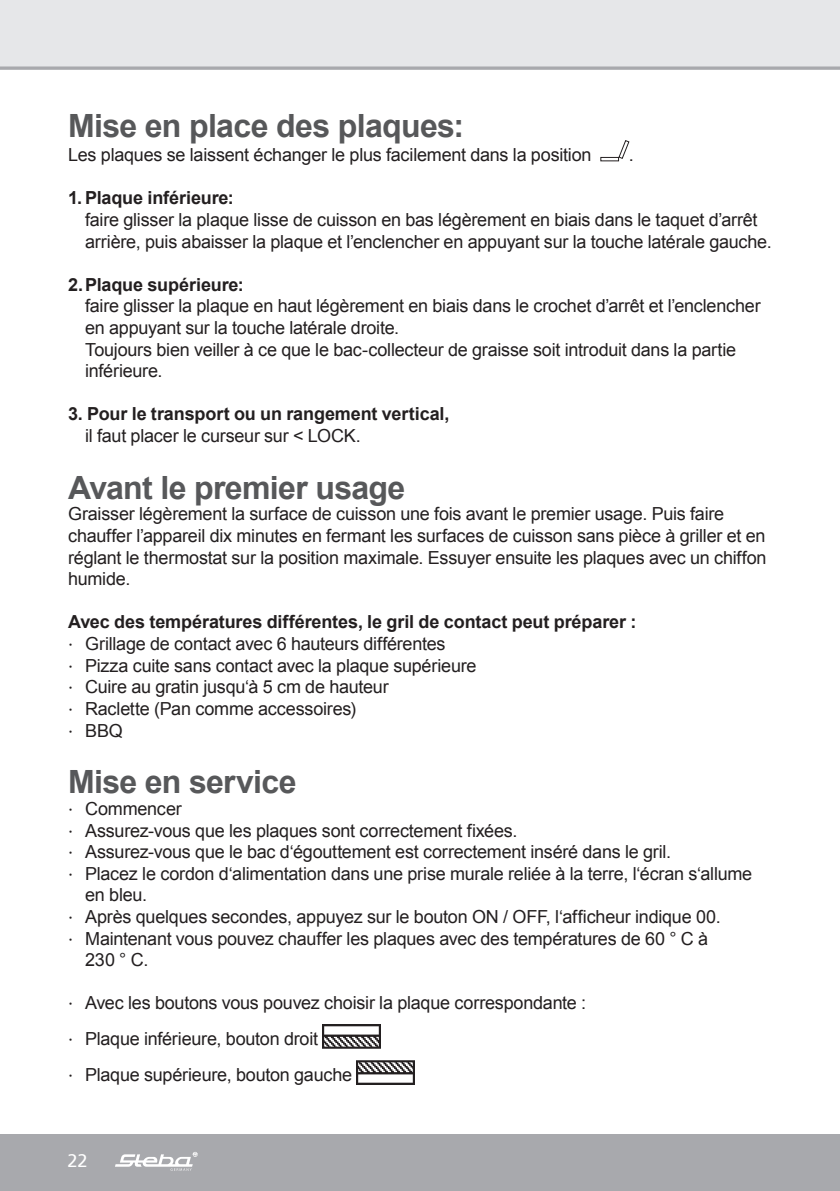
<style>
.page{position:relative;width:840px;height:1191px;background:#fff}
.page>*{position:absolute;margin:0;border:0;box-sizing:border-box;transform-origin:0 0}
.t1{font:700 32px "Arial";letter-spacing:-.02em;color:#57585a}
.t2{font:18px/21.6px "Arial";letter-spacing:-.015em;color:#231f20}
.t3{font:700 18px "Arial";letter-spacing:-.005em;color:#231f20}
.t4{font:18px "Frutiger";color:#fff}
.s1{font-weight:700}
.s2{font-family:"Frutiger"}
</style>
<div class="page">
<div style="left:0;top:0;width:839px;height:68px;background:#e6e7e9"></div>
<hr style="left:839px;top:1134px;width:1px;height:57px;background:#a8a9ad">
<div style="left:0;top:1134px;width:839px;height:57px;background:#a8a9ad"></div>
<svg style="left:115px;top:1152px;width:82px;height:18px"></svg>
<svg style="left:0;top:66px;width:839px;height:4px;background:#b3b4b8"></svg>
<svg style="left:618px;top:140px;width:11px;height:19px"></svg>
<div style="left:600px;top:157px;width:18px;height:4px;border:1px solid #231f20"></div>
<img style="left:322px;top:1025px;width:58px;height:23px">
<img style="left:356px;top:1061px;width:58px;height:23px">
<h1 class="t1" style="left:68px;top:104px;width:397px">Mise en place des plaques:</h1>
<p class="t2" style="left:68px;top:144px;width:524px">Les plaques se laissent échanger le plus facilement dans la position</p>
<p class="t2" style="left:628px;top:144px;width:7px">.</p>
<p class="t3" style="left:68px;top:186px;width:167px">1. Plaque inférieure:</p>
<p class="t2" style="left:85px;top:209px;width:687px">faire glisser la plaque lisse de cuisson en bas légèrement en biais dans le taquet d’arrêt arrière, puis abaisser la plaque et l’enclencher en appuyant sur la touche latérale gauche.</p>
<p class="t3" style="left:68px;top:272px;width:177px">2.Plaque supérieure:</p>
<p class="t2" style="left:85px;top:295px;width:676px">faire glisser la plaque en haut légèrement en biais dans le crochet d’arrêt et l’enclencher en appuyant sur la touche latérale droite.<br>Toujours bien veiller à ce que le bac-collecteur de graisse soit introduit dans la partie inférieure.</p>
<p class="t3" style="left:68px;top:402px;width:382px">3. Pour le transport ou un rangement vertical,</p>
<p class="t2" style="left:85px;top:425px;width:277px">il faut placer le curseur sur &lt; LOCK.</p>
<h1 class="t1" style="left:68px;top:466px;width:338px">Avant le premier usage</h1>
<p class="t2" style="left:68px;top:503px;width:699px">Graisser légèrement la surface de cuisson une fois avant le premier usage. Puis faire chauffer l’appareil dix minutes en fermant les surfaces de cuisson sans pièce à griller et en réglant le thermostat sur la position maximale. Essuyer ensuite les plaques avec un chiffon humide.</p>
<p class="t2" style="left:68px;top:611px;width:569px"><span class="s1">Avec des températures différentes, le gril de contact peut préparer : </span><span class="s2">∙</span> Grillage de contact avec 6 hauteurs différentes<br><span class="s2">∙</span> Pizza cuite sans contact avec la plaque supérieure<br><span class="s2">∙</span> Cuire au gratin jusqu‘à 5 cm de hauteur<br><span class="s2">∙</span> Raclette (Pan comme accessoires)<br><span class="s2">∙</span> BBQ</p>
<h1 class="t1" style="left:68px;top:760px;width:230px">Mise en service</h1>
<p class="t2" style="left:68px;top:798px;width:115px"><span class="s2">∙</span> Commencer</p>
<p class="t2" style="left:68px;top:819px;width:451px"><span class="s2">∙</span> Assurez-vous que les plaques sont correctement fixées.</p>
<p class="t2" style="left:68px;top:841px;width:604px"><span class="s2">∙</span> Assurez-vous que le bac d‘égouttement est correctement inséré dans le gril.</p>
<p class="t2" style="left:68px;top:863px;width:685px"><span class="s2">∙</span> Placez le cordon d‘alimentation dans une prise murale reliée à la terre, l‘écran s‘allume</p>
<p class="t2" style="left:85px;top:884px;width:64px">en bleu.</p>
<p class="t2" style="left:68px;top:906px;width:654px"><span class="s2">∙</span> Après quelques secondes, appuyez sur le bouton ON / OFF, l‘afficheur indique 00.</p>
<p class="t2" style="left:68px;top:927px;width:641px"><span class="s2">∙</span> Maintenant vous pouvez chauffer les plaques avec des températures de 60 ° C à</p>
<p class="t2" style="left:85px;top:949px;width:65px">230 ° C.</p>
<p class="t2" style="left:68px;top:985px;width:519px;line-height:36px"><span class="s2">∙</span> Avec les boutons vous pouvez choisir la plaque correspondante : <span class="s2">∙</span> Plaque inférieure, bouton droit<br><span class="s2">∙</span> Plaque supérieure, bouton gauche</p>
<p class="t4" style="left:67px;top:1149px;width:22px">22</p>
</div>
